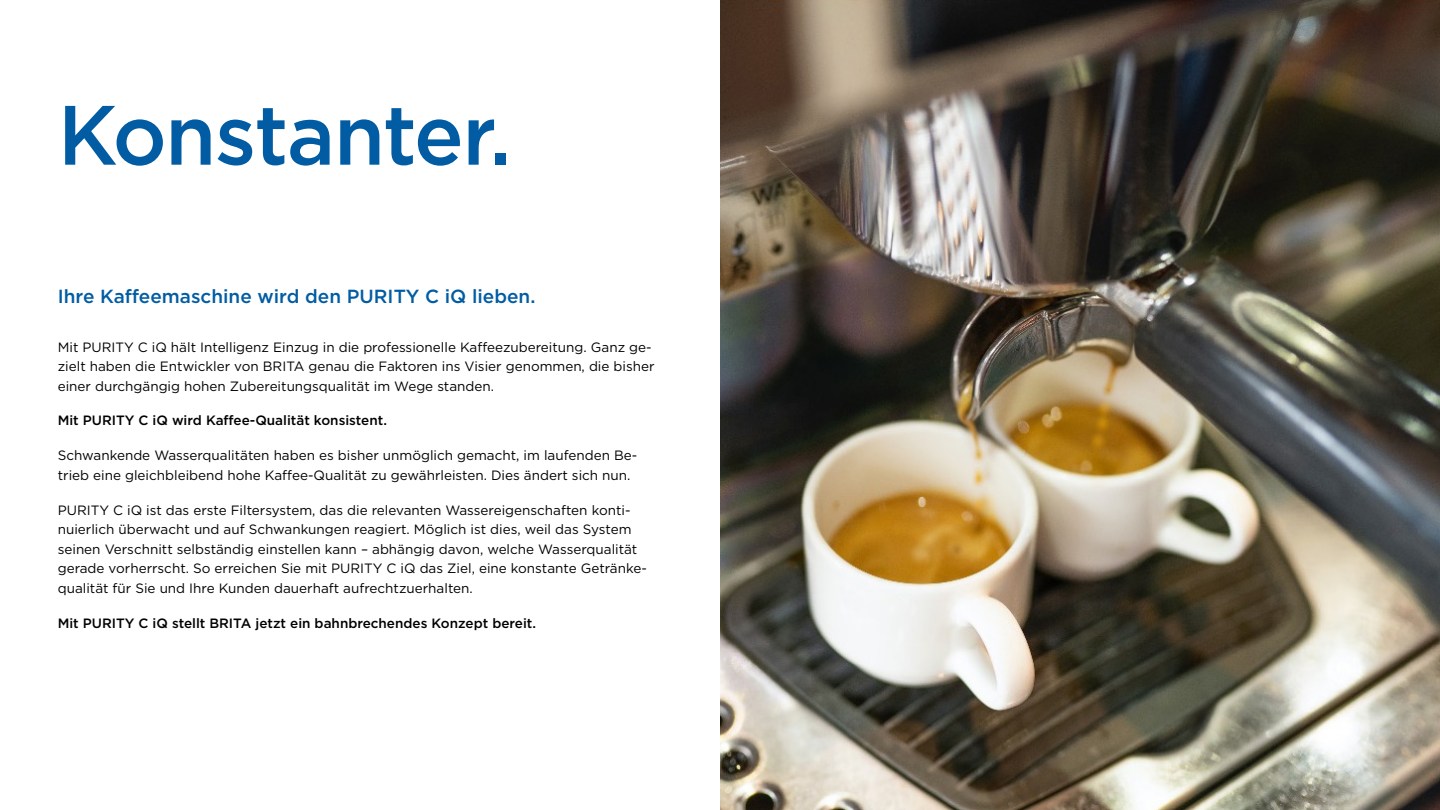
<style>
.page{position:relative;width:1440px;height:810px;background:#fff}
.page>*{position:absolute;margin:0;border:0;box-sizing:border-box;transform-origin:0 0}
.t1{font:500 84px "Gotham";letter-spacing:-.02em;color:#015ca3}
.t2{font:500 18.98px "Gotham";color:#015ca3}
.t3{font:13.5px/19.5px "Gotham";color:#000}
.t4{font:500 13.5px "Gotham";color:#000}
</style>
<div class="page">
<img style="left:720px;top:0;width:720px;height:810px">
<h1 class="t1" style="left:58px;top:80px;width:455px">Konstanter.</h1>
<h2 class="t2" style="left:58px;top:283px;width:479px">Ihre Kaffeemaschine wird den PURITY C iQ lieben.</h2>
<p class="t3" style="left:58px;top:337px;width:598px">Mit PURITY C iQ hält Intelligenz Einzug in die professionelle Kaffeezubereitung. Ganz ge&shy;zielt haben die Entwickler von BRITA genau die Faktoren ins Visier genommen, die bisher einer durchgängig hohen Zubereitungsqualität im Wege standen.</p>
<p class="t4" style="left:58px;top:412px;width:331px">Mit PURITY C iQ wird Kaffee-Qualität konsistent.</p>
<p class="t3" style="left:58px;top:445px;width:581px">Schwankende Wasserqualitäten haben es bisher unmöglich gemacht, im laufenden Be&shy;trieb eine gleichbleibend hohe Kaffee-Qualität zu gewährleisten. Dies ändert sich nun.</p>
<p class="t3" style="left:58px;top:500px;width:591px">PURITY C iQ ist das erste Filtersystem, das die relevanten Wassereigenschaften konti&shy;nuierlich überwacht und auf Schwankungen reagiert. Möglich ist dies, weil das System seinen Verschnitt selbständig einstellen kann – abhängig davon, welche Wasserqualität gerade vorherrscht. So erreichen Sie mit PURITY C iQ das Ziel, eine konstante Getränke&shy;qualität für Sie und Ihre Kunden dauerhaft aufrechtzuerhalten.</p>
<p class="t4" style="left:58px;top:614px;width:480px">Mit PURITY C iQ stellt BRITA jetzt ein bahnbrechendes Konzept bereit.</p>
</div>
